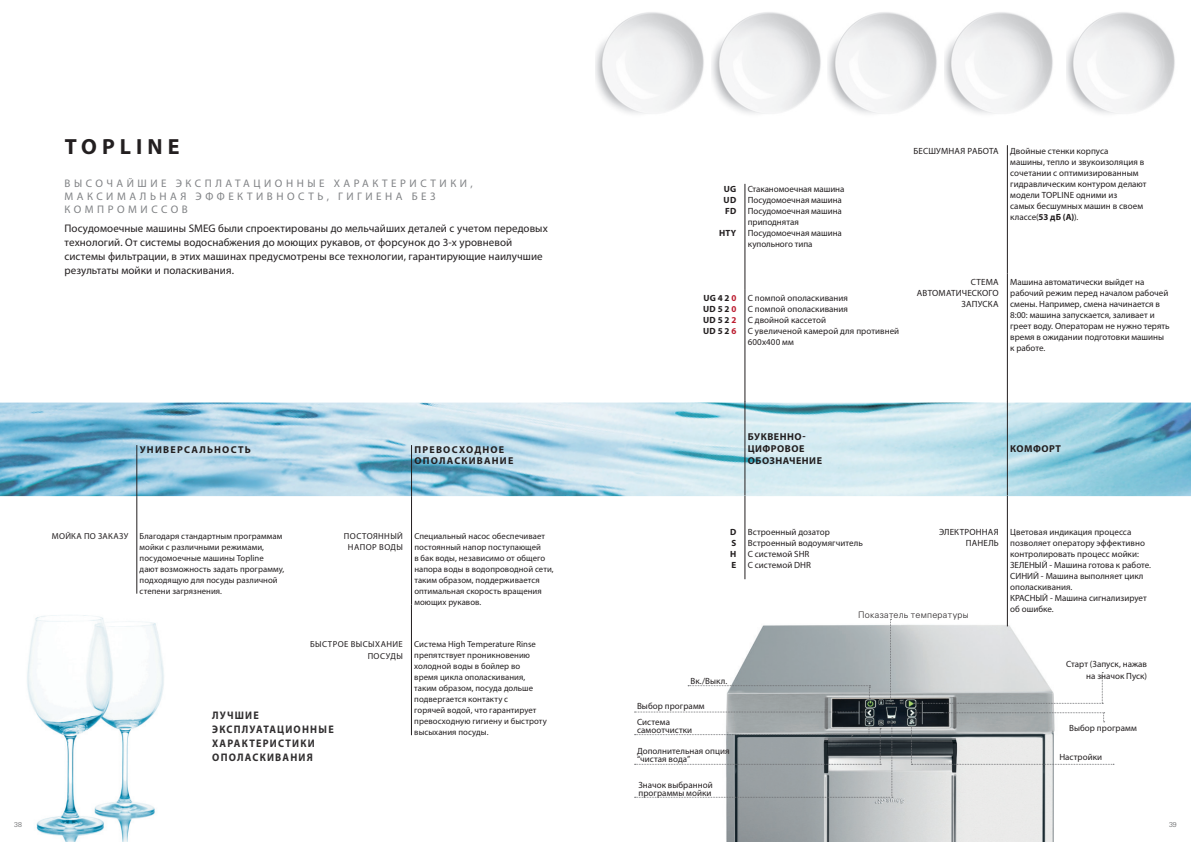
<style>
.page{position:relative;width:1191px;height:842px;background:#fff}
.page>*{position:absolute;margin:0;border:0;box-sizing:border-box;transform-origin:0 0}
.TIT_CAPitolo_22{font:700 22px "Myriad Pro";letter-spacing:.23em;color:#231f20}
.txt_-_Intro_-_11{font:11px/14px "Myriad Pro";letter-spacing:.005em;color:#231f20}
.SOTTO_TIT_capito{font:11px/13.2px "Myriad Pro";letter-spacing:.32em;color:#808285}
.SOTTO_TIT_capito-2{font:700 11px/14px "Myriad Pro";letter-spacing:.12em;color:#312f30;scale:.92 1}
.txt_-_Titolo_fasc{font:700 10px/11.5px "Myriad Pro";letter-spacing:.11em;color:#231f20}
.txt_-_Titolo_fasc-2{font:700 10px "Myriad Pro";letter-spacing:.045em;color:#231f20}
.txt_-_Titolo_fasc-3{font:700 10px "Myriad Pro";letter-spacing:.05em;color:#231f20}
.Stile_di_paragrafo_R{font:9px/11px "Myriad Pro";color:#231f20}
.Testo_Plus_Prodotto{font:9px/11px "Myriad Pro";letter-spacing:.005em;color:#231f20}
.DIDA_-_Schemi_8_9{font:9px/8px "Myriad Pro";letter-spacing:.005em;color:#231f20}
.Paragrafi_di_testo{font:9px/11px "Myriad Pro";color:#231f20}
.txt_-_Band_SX_-_8{font:9px/11px "Myriad Pro";letter-spacing:-.005em;color:#231f20}
.Stile_di_paragrafo_R-2{font:9px/11px "Myriad Pro";letter-spacing:.02em;color:#231f20;text-align:right}
.Stile_di_paragrafo_R-3{font:700 9px "Myriad Pro";letter-spacing:.03em;color:#231f20}
.DIDA_-_Schemi_8_9-2{font:300 9px "Univers Cyr";letter-spacing:.025em;color:#231f20}
.txt_-_Band_SX_-_8-2{font:9px "Myriad Pro";letter-spacing:.02em;color:#231f20}
.txt_-_Band_SX_-_8-3{font:700 9px "Myriad Pro";letter-spacing:.025em;color:#231f20}
.txt_-_Band_SX_-_8-4{font:8.7px/11px "Myriad Pro";letter-spacing:.005em;color:#231f20}
.txt_-_Band_DX_-_8{font:8.7px/11.5px "Myriad Pro";letter-spacing:.045em;color:#231f20;text-align:center}
.t1{font:300 7px "Univers Cyr";color:#57585a}
.s1{color:#bc1e31}
.s2{font-weight:700}
</style>
<div class="page">
<img style="left:0;top:403px;width:1191px;height:93px">
<img style="left:27px;top:615px;width:137px;height:227px">
<hr style="left:411px;top:496px;width:1px;height:109px;background:#231f20">
<hr style="left:411px;top:605px;width:1px;height:130px;background:#231f20">
<hr style="left:137px;top:496px;width:1px;height:98px;background:#231f20">
<hr style="left:411px;top:445px;width:1px;height:51px;background:#231f20">
<hr style="left:137px;top:445px;width:1px;height:51px;background:#231f20">
<img style="left:712px;top:605px;width:342px;height:237px">
<svg style="left:913px;top:672px;width:190px;height:32px"></svg>
<svg style="left:688px;top:685px;width:182px;height:14px"></svg>
<svg style="left:890px;top:619px;width:1px;height:82px"></svg>
<svg style="left:634px;top:712px;width:259px;height:86px"></svg>
<svg style="left:911px;top:712px;width:203px;height:53px"></svg>
<img style="left:595px;top:12px;width:458px;height:102px">
<img style="left:1066px;top:12px;width:109px;height:102px">
<hr style="left:744px;top:290px;width:1px;height:112px;background:#231f20">
<hr style="left:744px;top:495px;width:1px;height:84px;background:#231f20">
<hr style="left:744px;top:402px;width:1px;height:93px;background:#231f20">
<hr style="left:744px;top:184px;width:1px;height:106px;background:#231f20">
<hr style="left:1007px;top:274px;width:1px;height:128px;background:#231f20">
<hr style="left:1007px;top:495px;width:1px;height:131px;background:#231f20">
<hr style="left:1007px;top:402px;width:1px;height:93px;background:#231f20">
<hr style="left:1007px;top:145px;width:1px;height:129px;background:#231f20">
<p class="TIT_CAPitolo_22" style="left:65px;top:132px;width:116px">TOPLINE</p>
<p class="SOTTO_TIT_capito" style="left:65px;top:176px;width:410px">ВЫСОЧАЙШИЕ ЭКСПЛАТАЦИОННЫЕ ХАРАКТЕРИСТИКИ,<br>МАКСИМАЛЬНАЯ ЭФФЕКТИВНОСТЬ, ГИГИЕНА БЕЗ<br>КОМПРОМИССОВ</p>
<p class="txt_-_Intro_-_11" style="left:64px;top:221px;width:485px">Посудомоечные машины SMEG были спроектированы до мельчайших деталей с учетом передовых технологий. От системы водоснабжения до моющих рукавов, от форсунок до 3-х уровневой системы фильтрации, в этих машинах предусмотрены все технологии, гарантирующие наилучшие результаты мойки и поласкивания.</p>
<p class="txt_-_Titolo_fasc" style="left:140px;top:443px;width:113px">УНИВЕРСАЛЬНОСТЬ</p>
<p class="txt_-_Titolo_fasc" style="left:414px;top:443px;width:100px">ПРЕВОСХОДНОЕ<br>ОПОЛАСКИВАНИЕ</p>
<p class="txt_-_Band_DX_-_8" style="left:52px;top:530px;width:78px">МОЙКА ПО ЗАКАЗУ</p>
<p class="txt_-_Band_SX_-_8-4" style="left:140px;top:530px;width:146px">Благодаря стандартным программам мойки с различными режимами, посудомоечные машины Topline дают возможность задать программу, подходящую для посуды различной степени загрязнения.</p>
<p class="txt_-_Band_DX_-_8" style="left:344px;top:530px;width:60px">ПОСТОЯННЫЙ<br>НАПОР ВОДЫ</p>
<p class="txt_-_Band_SX_-_8-4" style="left:414px;top:530px;width:141px">Специальный насос обеспечивает постоянный напор поступающей<br>в бак воды, независимо от общего напора воды в водопроводной сети, таким образом, поддерживается оптимальная скорость вращения моющих рукавов.</p>
<p class="txt_-_Band_DX_-_8" style="left:310px;top:638px;width:94px;text-align:right">БЫСТРОЕ ВЫСЫХАНИЕ<br>ПОСУДЫ</p>
<p class="txt_-_Band_SX_-_8-4" style="left:414px;top:639px;width:134px">Система High Temperature Rinse препятствует проникновению холодной воды в бойлер во<br>время цикла ополаскивания, таким образом, посуда дольше подвергается контакту с<br>горячей водой, что гарантирует превосходную гигиену и быстроту высыхания посуды.</p>
<p class="SOTTO_TIT_capito-2" style="left:212px;top:707px;width:134px">ЛУЧШИЕ<br>ЭКСПЛУАТАЦИОННЫЕ<br>ХАРАКТЕРИСТИКИ<br>ОПОЛАСКИВАНИЯ</p>
<p class="txt_-_Band_SX_-_8-3" style="left:724px;top:183px;width:14px">UG</p>
<p class="txt_-_Band_SX_-_8-3" style="left:723px;top:194px;width:14px">UD</p>
<p class="txt_-_Band_SX_-_8-3" style="left:725px;top:205px;width:13px">FD</p>
<p class="txt_-_Band_SX_-_8-3" style="left:719px;top:227px;width:19px">HTY</p>
<p class="txt_-_Band_SX_-_8" style="left:747px;top:184px;width:98px">Стаканомоечная машина</p>
<p class="txt_-_Band_SX_-_8" style="left:747px;top:195px;width:96px">Посудомоечная машина</p>
<p class="txt_-_Band_SX_-_8" style="left:747px;top:206px;width:96px">Посудомоечная машина приподнятая</p>
<p class="txt_-_Band_SX_-_8" style="left:747px;top:228px;width:96px">Посудомоечная машина купольного типа</p>
<p class="Stile_di_paragrafo_R-3" style="left:703px;top:292px;width:35px">UG 4 2 <span class="s1">0</span></p>
<p class="Stile_di_paragrafo_R-3" style="left:703px;top:303px;width:35px">UD 5 2 <span class="s1">0</span></p>
<p class="Stile_di_paragrafo_R-3" style="left:703px;top:314px;width:35px">UD 5 2 <span class="s1">2</span></p>
<p class="Stile_di_paragrafo_R-3" style="left:703px;top:325px;width:35px">UD 5 2 <span class="s1">6</span></p>
<p class="Stile_di_paragrafo_R" style="left:747px;top:293px;width:102px">С помпой ополаскивания</p>
<p class="Stile_di_paragrafo_R" style="left:747px;top:304px;width:102px">С помпой ополаскивания</p>
<p class="Stile_di_paragrafo_R" style="left:747px;top:315px;width:80px">С двойной кассетой</p>
<p class="Stile_di_paragrafo_R" style="left:747px;top:326px;width:153px">С увеличеной камерой для противней<br>600х400 мм</p>
<p class="txt_-_Band_SX_-_8-2" style="left:913px;top:145px;width:87px">БЕСШУМНАЯ РАБОТА</p>
<p class="Testo_Plus_Prodotto" style="left:1010px;top:145px;width:138px">Двойные стенки корпуса<br>машины, тепло и звукоизоляция в сочетании с оптимизированным гидравлическим контуром делают модели TOPLINE одними из<br>самых бесшумных машин в своем классе(<span class="s2">53 дБ (А)</span>).</p>
<p class="Stile_di_paragrafo_R-2" style="left:917px;top:276px;width:83px">СТЕМА<br>АВТОМАТИЧЕСКОГО<br>ЗАПУСКА</p>
<p class="Stile_di_paragrafo_R" style="left:1010px;top:276px;width:161px">Машина автоматически выйдет на рабочий режим перед началом рабочей смены. Например, смена начинается в<br>8:00: машина запускается, заливает и греет воду. Операторам не нужно терять время в ожидании подготовки машины к работе.</p>
<p class="txt_-_Titolo_fasc-2" style="left:748px;top:430px;width:59px">БУКВЕННО-</p>
<p class="txt_-_Titolo_fasc-3" style="left:748px;top:442px;width:58px">ЦИФРОВОЕ</p>
<p class="txt_-_Titolo_fasc-2" style="left:748px;top:454px;width:76px">ОБОЗНАЧЕНИЕ</p>
<p class="txt_-_Titolo_fasc-2" style="left:1010px;top:442px;width:52px">КОМФОРТ</p>
<p class="Stile_di_paragrafo_R-3" style="left:730px;top:526px;width:8px">D</p>
<p class="Stile_di_paragrafo_R-3" style="left:731px;top:537px;width:6px">S</p>
<p class="Stile_di_paragrafo_R-3" style="left:730px;top:548px;width:8px">H</p>
<p class="Stile_di_paragrafo_R-3" style="left:731px;top:559px;width:6px">E</p>
<p class="Stile_di_paragrafo_R-2" style="left:939px;top:526px;width:61px">ЭЛЕКТРОННАЯ</p>
<p class="Stile_di_paragrafo_R" style="left:965px;top:537px;width:34px">ПАНЕЛЬ</p>
<p class="Stile_di_paragrafo_R" style="left:1010px;top:526px;width:136px">Цветовая индикация процесса позволяет оператору эффективно контролировать процесс мойки:</p>
<p class="Paragrafi_di_testo" style="left:1010px;top:559px;width:142px">ЗЕЛЕНЫЙ - Машина готова к работе.</p>
<p class="Paragrafi_di_testo" style="left:1010px;top:570px;width:135px">СИНИЙ - Машина выполняет цикл ополаскивания.</p>
<p class="Paragrafi_di_testo" style="left:1010px;top:592px;width:138px">КРАСНЫЙ - Машина сигнализирует об ошибке.</p>
<p class="Stile_di_paragrafo_R" style="left:747px;top:526px;width:84px">Встроенный дозатор</p>
<p class="Stile_di_paragrafo_R" style="left:747px;top:537px;width:117px">Встроенный водоумягчитель</p>
<p class="Stile_di_paragrafo_R" style="left:747px;top:548px;width:63px">С системой SHR</p>
<p class="Stile_di_paragrafo_R" style="left:747px;top:559px;width:65px">С системой DHR</p>
<p class="DIDA_-_Schemi_8_9-2" style="left:858px;top:609px;width:112px">Показатель температуры</p>
<p class="DIDA_-_Schemi_8_9" style="left:690px;top:676px;width:38px">Вк./Выкл.</p>
<p class="DIDA_-_Schemi_8_9" style="left:637px;top:717px;width:57px">Система самоотчистки</p>
<p class="DIDA_-_Schemi_8_9" style="left:637px;top:701px;width:69px">Выбор программ</p>
<p class="DIDA_-_Schemi_8_9" style="left:1066px;top:659px;width:82px">Старт (Запуск, нажав</p>
<p class="DIDA_-_Schemi_8_9" style="left:1086px;top:671px;width:62px">на значок Пуск)</p>
<p class="DIDA_-_Schemi_8_9" style="left:1069px;top:724px;width:69px">Выбор программ</p>
<p class="DIDA_-_Schemi_8_9" style="left:637px;top:747px;width:94px">Дополнительная опция “чистая вода”</p>
<p class="DIDA_-_Schemi_8_9" style="left:1059px;top:753px;width:44px">Настройки</p>
<p class="DIDA_-_Schemi_8_9" style="left:638px;top:781px;width:76px">Значок выбранной программы мойки</p>
<p class="t1" style="left:14px;top:820px;width:9px">38</p>
<p class="t1" style="left:1169px;top:820px;width:9px">39</p>
</div>
